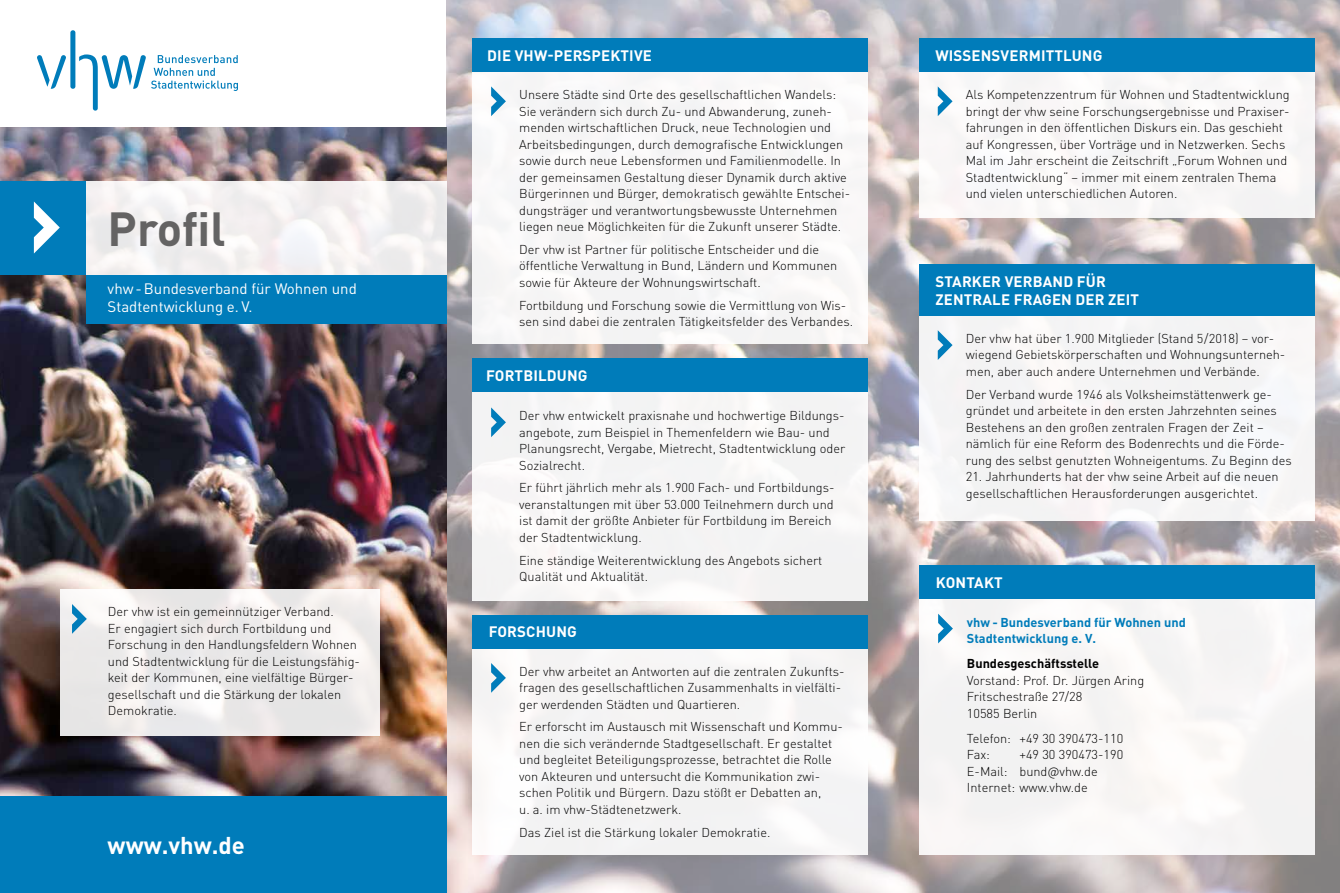
<style>
.page{position:relative;width:1340px;height:893px;background:#fff}
.page>*{position:absolute;margin:0;border:0;box-sizing:border-box;transform-origin:0 0}
.t1{font:700 105px "DIN Pro";color:#fff}
.t2{font:700 60px "DIN Pro";color:#007cba}
.t3{font:700 47.25px "DIN Pro";color:#646363}
.t4{font:700 24px "DIN Pro";color:#fff}
.t5{font:700 15px/18px "DIN Pro";letter-spacing:.01em;color:#fff}
.t6{font:15px/18px "DIN Pro";color:#fff}
.t7{font:300 12.75px/16.5px "DIN Pro";color:#000}
.t8{font:700 12.75px/16.5px "DIN Pro";color:#007cba}
.t9{font:700 12.75px "DIN Pro";color:#000}
</style>
<div class="page">
<img style="left:446px;top:0;width:893px;height:893px">
<div style="left:472px;top:358px;width:395px;height:34px;background:#007cba"></div>
<div style="left:472px;top:392px;width:395px;height:208px;background:#f4f4f4"></div>
<div style="left:472px;top:71px;width:395px;height:273px;background:#f8f7f7"></div>
<div style="left:472px;top:38px;width:395px;height:34px;background:#007cba"></div>
<div style="left:472px;top:647px;width:395px;height:208px;background:#f4f4f4"></div>
<div style="left:472px;top:615px;width:395px;height:34px;background:#007cba"></div>
<div style="left:918px;top:71px;width:396px;height:147px;background:#f8f7f7"></div>
<div style="left:918px;top:38px;width:396px;height:34px;background:#007cba"></div>
<div style="left:918px;top:315px;width:396px;height:206px;background:#f4f4f4"></div>
<div style="left:918px;top:265px;width:396px;height:51px;background:#007cba"></div>
<img style="left:0;top:128px;width:446px;height:669px">
<div style="left:86px;top:182px;width:360px;height:93px;background:#f3f0f1"></div>
<div style="left:0;top:182px;width:86px;height:93px;background:#007cba"></div>
<svg style="left:60px;top:590px;width:320px;height:146px;fill:#ebe9e9"></svg>
<div style="left:86px;top:275px;width:360px;height:49px;background:#007cba"></div>
<div style="left:0;top:797px;width:446px;height:96px;background:#007cba"></div>
<div style="left:918px;top:598px;width:396px;height:257px;background:#f7f5f5"></div>
<div style="left:918px;top:565px;width:396px;height:34px;background:#007cba"></div>
<svg style="left:37px;top:30px;width:201px;height:81px"></svg>
<h1 class="t1" style="left:27px;top:147px;width:38px">›</h1>
<h3 class="t3" style="left:108px;top:197px;width:119px">Profil</h3>
<p class="t6" style="left:108px;top:279px;width:251px">vhw - Bundesverband für Wohnen und<br>Stadtentwicklung e. V.</p>
<h2 class="t2" style="left:68px;top:573px;width:22px">›</h2>
<p class="t7" style="left:108px;top:602px;width:253px">Der vhw ist ein gemeinnütziger Verband.<br>Er engagiert sich durch Fortbildung und Forschung in den Handlungsfeldern Wohnen und Stadtentwicklung für die Leistungsfähig&shy;keit der Kommunen, eine vielfältige Bürger&shy;gesellschaft und die Stärkung der lokalen Demokratie.</p>
<h3 class="t4" style="left:108px;top:829px;width:139px">www.vhw.de</h3>
<p class="t5" style="left:487px;top:46px;width:166px">DIE VHW-PERSPEKTIVE</p>
<h2 class="t2" style="left:487px;top:55px;width:22px">›</h2>
<p class="t7" style="left:519px;top:85px;width:332px">Unsere Städte sind Orte des gesellschaftlichen Wandels:<br>Sie verändern sich durch Zu- und Abwanderung, zuneh&shy;menden wirtschaftlichen Druck, neue Technologien und Arbeitsbedingungen, durch demografische Entwicklungen sowie durch neue Lebensformen und Familienmodelle. In der gemeinsamen Gestaltung dieser Dynamik durch aktive Bürgerinnen und Bürger, demokratisch gewählte Entschei&shy;dungsträger und verantwortungsbewusste Unternehmen liegen neue Möglichkeiten für die Zukunft unserer Städte.</p>
<p class="t7" style="left:519px;top:240px;width:319px">Der vhw ist Partner für politische Entscheider und die öffentliche Verwaltung in Bund, Ländern und Kommunen sowie für Akteure der Wohnungswirtschaft.</p>
<p class="t7" style="left:519px;top:296px;width:335px">Fortbildung und Forschung sowie die Vermittlung von Wis&shy;sen sind dabei die zentralen Tätigkeitsfelder des Verbandes.</p>
<p class="t5" style="left:486px;top:366px;width:103px">FORTBILDUNG</p>
<h2 class="t2" style="left:487px;top:376px;width:22px">›</h2>
<p class="t7" style="left:519px;top:406px;width:327px">Der vhw entwickelt praxisnahe und hochwertige Bildungs&shy;angebote, zum Beispiel in Themenfeldern wie Bau- und Planungsrecht, Vergabe, Mietrecht, Stadtentwicklung oder Sozialrecht.</p>
<p class="t7" style="left:519px;top:478px;width:317px">Er führt jährlich mehr als 1.900 Fach- und Fortbildungs&shy;veranstaltungen mit über 53.000 Teilnehmern durch und ist damit der größte Anbieter für Fortbildung im Bereich der Stadtentwicklung.</p>
<p class="t7" style="left:519px;top:551px;width:305px">Eine ständige Weiterentwicklung des Angebots sichert<br>Qualität und Aktualität.</p>
<p class="t5" style="left:489px;top:622px;width:89px">FORSCHUNG</p>
<h2 class="t2" style="left:487px;top:632px;width:22px">›</h2>
<p class="t7" style="left:519px;top:662px;width:327px">Der vhw arbeitet an Antworten auf die zentralen Zukunfts&shy;fragen des gesellschaftlichen Zusammenhalts in vielfälti&shy;ger werdenden Städten und Quartieren.</p>
<p class="t7" style="left:519px;top:717px;width:325px">Er erforscht im Austausch mit Wissenschaft und Kommu&shy;nen die sich verändernde Stadtgesellschaft. Er gestaltet und begleitet Beteiligungsprozesse, betrachtet die Rolle von Akteuren und untersucht die Kommunikation zwi&shy;schen Politik und Bürgern. Dazu stößt er Debatten an,<br>u. a. im vhw-Städtenetzwerk.</p>
<p class="t7" style="left:519px;top:823px;width:253px">Das Ziel ist die Stärkung lokaler Demokratie.</p>
<p class="t5" style="left:935px;top:46px;width:168px">WISSENSVERMITTLUNG</p>
<h2 class="t2" style="left:933px;top:55px;width:22px">›</h2>
<p class="t7" style="left:965px;top:85px;width:325px">Als Kompetenzzentrum für Wohnen und Stadtentwicklung bringt der vhw seine Forschungsergebnisse und Praxiser&shy;fahrungen in den öffentlichen Diskurs ein. Das geschieht auf Kongressen, über Vorträge und in Netzwerken. Sechs Mal im Jahr erscheint die Zeitschrift „Forum Wohnen und Stadtentwicklung“ – immer mit einem zentralen Thema und vielen unterschiedlichen Autoren.</p>
<p class="t5" style="left:935px;top:272px;width:205px">STARKER VERBAND FÜR<br>ZENTRALE FRAGEN DER ZEIT</p>
<h2 class="t2" style="left:933px;top:299px;width:22px">›</h2>
<p class="t7" style="left:965px;top:329px;width:321px">Der vhw hat über 1.900 Mitglieder (Stand 5/2018) – vor&shy;wiegend Gebietskörperschaften und Wohnungsunterneh&shy;men, aber auch andere Unternehmen und Verbände.</p>
<p class="t7" style="left:965px;top:385px;width:327px">Der Verband wurde 1946 als Volksheimstättenwerk ge&shy;gründet und arbeitete in den ersten Jahrzehnten seines Bestehens an den großen zentralen Fragen der Zeit – nämlich für eine Reform des Bodenrechts und die Förde&shy;rung des selbst genutzten Wohneigentums. Zu Beginn des</p>
<p class="t7" style="left:965px;top:467px;width:314px">21. Jahrhunderts hat der vhw seine Arbeit auf die neuen gesellschaftlichen Herausforderungen ausgerichtet.</p>
<p class="t5" style="left:935px;top:573px;width:68px">KONTAKT</p>
<h2 class="t2" style="left:934px;top:583px;width:22px">›</h2>
<p class="t8" style="left:967px;top:613px;width:220px">vhw - Bundesverband für Wohnen und<br>Stadtentwicklung e. V.</p>
<p class="t9" style="left:967px;top:655px;width:133px">Bundesgeschäftsstelle</p>
<p class="t7" style="left:967px;top:671px;width:179px">Vorstand: Prof. Dr. Jürgen Aring<br>Fritschestraße 27/28<br>10585 Berlin</p>
<p class="t7" style="left:967px;top:729px;width:158px">Telefon: +49 30 390473-110<br>Fax:</p>
<p class="t7" style="left:967px;top:745px;width:158px;text-indent:53px">+49 30 390473-190<br>E-Mail: bund@vhw.de<br>Internet: www.vhw.de</p>
</div>
